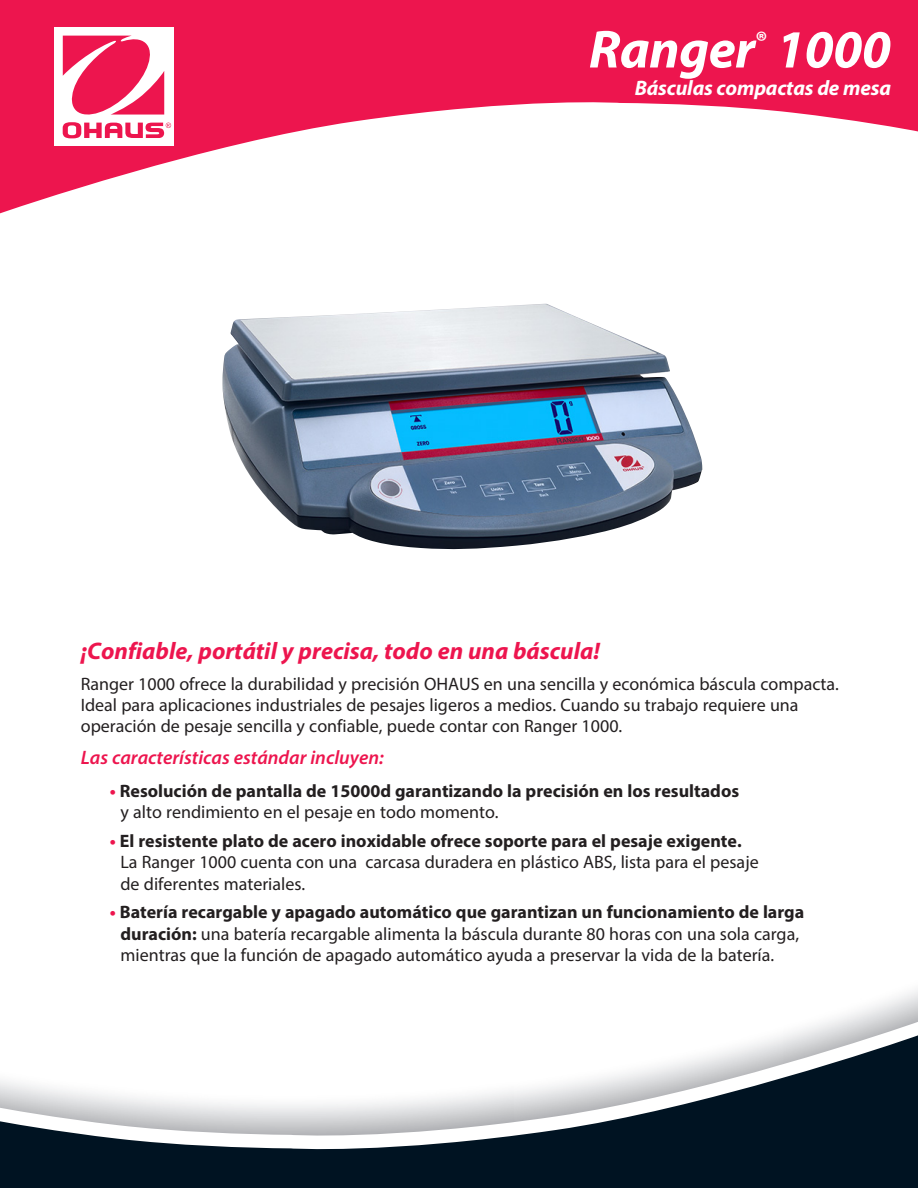
<style>
.page{position:relative;width:918px;height:1188px;background:#fff}
.page>*{position:absolute;margin:0;border:0;box-sizing:border-box;transform-origin:0 0}
.Cover_Product_Name{font:italic 700 54px "Myriad Pro";letter-spacing:-.01em;color:#fff}
.Cover_Headline_Text{font:italic 700 24px "Myriad Pro";color:#ed154e}
.Cover_Product_Sub_Ti{font:italic 700 21px "Myriad Pro";letter-spacing:-.01em;color:#fff}
.Cover_Standard_Featu{font:italic 600 19.5px "Myriad Pro";color:#ed154e}
.Cover_Bullet_List{font:18px/21.6px "Myriad Pro";color:#231f20}
.Cover_Standard_Featu-2{font:18px/21px "Myriad Pro";color:#231f20}
.Cover_Bullet_List-2{font:700 18px/21.6px "Myriad Pro";color:#231f20}
.s1{color:#ed154e}
.s2{font-weight:400}
.s3{font-weight:700;color:#ed154e}
.s4{font-weight:700}
</style>
<div class="page">
<svg style="left:808px;top:1010px;width:110px;height:13px"></svg>
<svg style="left:0;top:1023px;width:918px;height:165px"></svg>
<svg style="left:0;top:0;width:918px;height:214px;fill:#ed154e"></svg>
<div style="left:54px;top:27px;width:120px;height:119px;background:#fff"></div>
<svg style="left:63px;top:36px;width:108px;height:102px"></svg>
<img style="left:222px;top:304px;width:480px;height:246px">
<p class="Cover_Product_Name" style="left:589px;top:14px;width:304px">Ranger<sup>®</sup> 1000</p>
<p class="Cover_Product_Sub_Ti" style="left:635px;top:74px;width:258px">Básculas compactas de mesa</p>
<p class="Cover_Headline_Text" style="left:81px;top:635px;width:521px">¡Confiable, portátil y precisa, todo en una báscula!</p>
<p class="Cover_Standard_Featu-2" style="left:81px;top:674px;width:760px">Ranger 1000 ofrece la durabilidad y precisión OHAUS en una sencilla y económica báscula compacta.<br>Ideal para aplicaciones industriales de pesajes ligeros a medios. Cuando su trabajo requiere una operación de pesaje sencilla y confiable, puede contar con Ranger 1000.</p>
<p class="Cover_Standard_Featu" style="left:81px;top:745px;width:305px">Las características estándar incluyen:</p>
<p class="Cover_Bullet_List-2" style="left:121px;top:779px;width:620px;text-indent:-11px"><span class="s1">•</span> Resolución de pantalla de 15000d garantizando la precisión en los resultados <span class="s2">y alto rendimiento en el pesaje en todo momento.</span></p>
<p class="Cover_Bullet_List" style="left:121px;top:830px;width:640px;text-indent:-11px"><span class="s3">•</span> <span class="s4">El resistente plato de acero inoxidable ofrece soporte para el pesaje exigente.<br></span>La Ranger 1000 cuenta con una carcasa duradera en plástico ABS, lista para el pesaje de diferentes materiales.</p>
<p class="Cover_Bullet_List" style="left:121px;top:901px;width:685px;text-indent:-11px"><span class="s3">•</span> <span class="s4">Batería recargable y apagado automático que garantizan un funcionamiento de larga duración:</span> una batería recargable alimenta la báscula durante 80 horas con una sola carga, mientras que la función de apagado automático ayuda a preservar la vida de la batería.</p>
</div>
